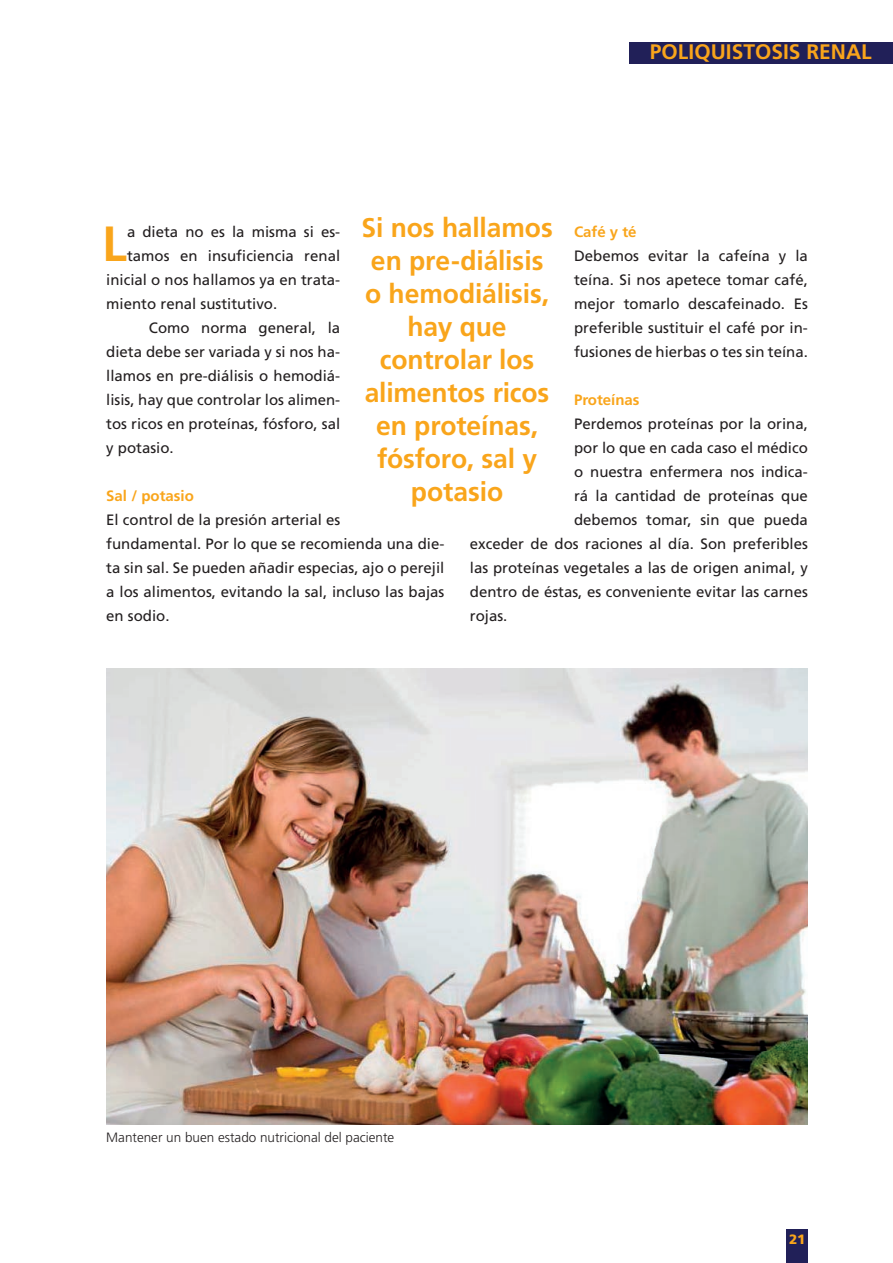
<style>
.page{position:relative;width:893px;height:1263px;background:#fff}
.page>*{position:absolute;margin:0;border:0;box-sizing:border-box;transform-origin:0 0}
.t1{font:700 49.35px "Frutiger";color:#f9a51b}
.t2{font:700 27px/33px "Frutiger";letter-spacing:-.005em;color:#f9a51b;text-align:center}
.t3{font:700 21px "Frutiger";color:#f9a51b}
.t4{font:15px/24px "Frutiger";color:#231f20}
.t5{font:700 15px "Frutiger";color:#f9a51b}
.t6{font:300 13.5px "Frutiger";color:#231f20}
.t7{font:900 13.5px "Frutiger";color:#f9a51b}
</style>
<div class="page">
<img style="left:106px;top:669px;width:702px;height:456px">
<div style="left:787px;top:1229px;width:21px;height:34px;background:#212058"></div>
<div style="left:629px;top:42px;width:264px;height:21px;background:#212058"></div>
<h3 class="t3" style="left:650px;top:40px;width:223px">POLIQUISTOSIS RENAL</h3>
<h2 class="t2" style="left:362px;top:211px;width:193px">Si nos hallamos en pre-diálisis o hemodiálisis, hay que controlar los alimentos ricos en proteínas, fósforo, sal y potasio</h2>
<p class="t5" style="left:574px;top:223px;width:64px">Café y té</p>
<p class="t4" style="left:574px;top:243px;width:235px;text-align:justify">Debemos evitar la cafeína y la teína. Si nos apetece tomar café, mejor tomarlo descafeinado. Es preferible sustituir el café por in&shy;fusiones de hierbas o tes sin teína.</p>
<p class="t5" style="left:574px;top:391px;width:67px">Proteínas</p>
<p class="t4" style="left:574px;top:411px;width:235px">Perdemos proteínas por la orina,</p>
<p class="t4" style="left:574px;top:435px;width:235px">por lo que en cada caso el médico</p>
<p class="t4" style="left:574px;top:459px;width:235px">o nuestra enfermera nos indica-</p>
<p class="t4" style="left:574px;top:483px;width:235px">rá la cantidad de proteínas que</p>
<p class="t4" style="left:574px;top:507px;width:235px">debemos tomar, sin que pueda</p>
<p class="t4" style="left:470px;top:531px;width:340px">exceder de dos raciones al día. Son preferibles</p>
<p class="t4" style="left:470px;top:555px;width:340px">las proteínas vegetales a las de origen animal, y</p>
<p class="t4" style="left:470px;top:579px;width:340px">dentro de éstas, es conveniente evitar las carnes</p>
<p class="t4" style="left:470px;top:603px;width:39px">rojas.</p>
<h1 class="t1" style="left:102px;top:214px;width:26px">L</h1>
<p class="t4" style="left:127px;top:219px;width:215px">a dieta no es la misma si es-</p>
<p class="t4" style="left:127px;top:243px;width:215px">tamos en insuficiencia renal</p>
<p class="t4" style="left:106px;top:267px;width:235px">inicial o nos hallamos ya en trata-</p>
<p class="t4" style="left:106px;top:291px;width:172px">miento renal sustitutivo.</p>
<p class="t4" style="left:149px;top:315px;width:193px">Como norma general, la</p>
<p class="t4" style="left:106px;top:339px;width:235px">dieta debe ser variada y si nos ha-</p>
<p class="t4" style="left:106px;top:363px;width:235px">llamos en pre-diálisis o hemodiá-</p>
<p class="t4" style="left:106px;top:387px;width:235px">lisis, hay que controlar los alimen-</p>
<p class="t4" style="left:106px;top:411px;width:235px">tos ricos en proteínas, fósforo, sal</p>
<p class="t4" style="left:106px;top:435px;width:69px">y potasio.</p>
<p class="t5" style="left:106px;top:487px;width:89px">Sal / potasio</p>
<p class="t4" style="left:106px;top:507px;width:340px">El control de la presión arterial es<br>fundamental. Por lo que se recomienda una die&shy;ta sin sal. Se pueden añadir especias, ajo o perejil a los alimentos, evitando la sal, incluso las bajas en sodio.</p>
<p class="t6" style="left:106px;top:1129px;width:290px">Mantener un buen estado nutricional del paciente</p>
<p class="t7" style="left:789px;top:1231px;width:18px">21</p>
</div>
